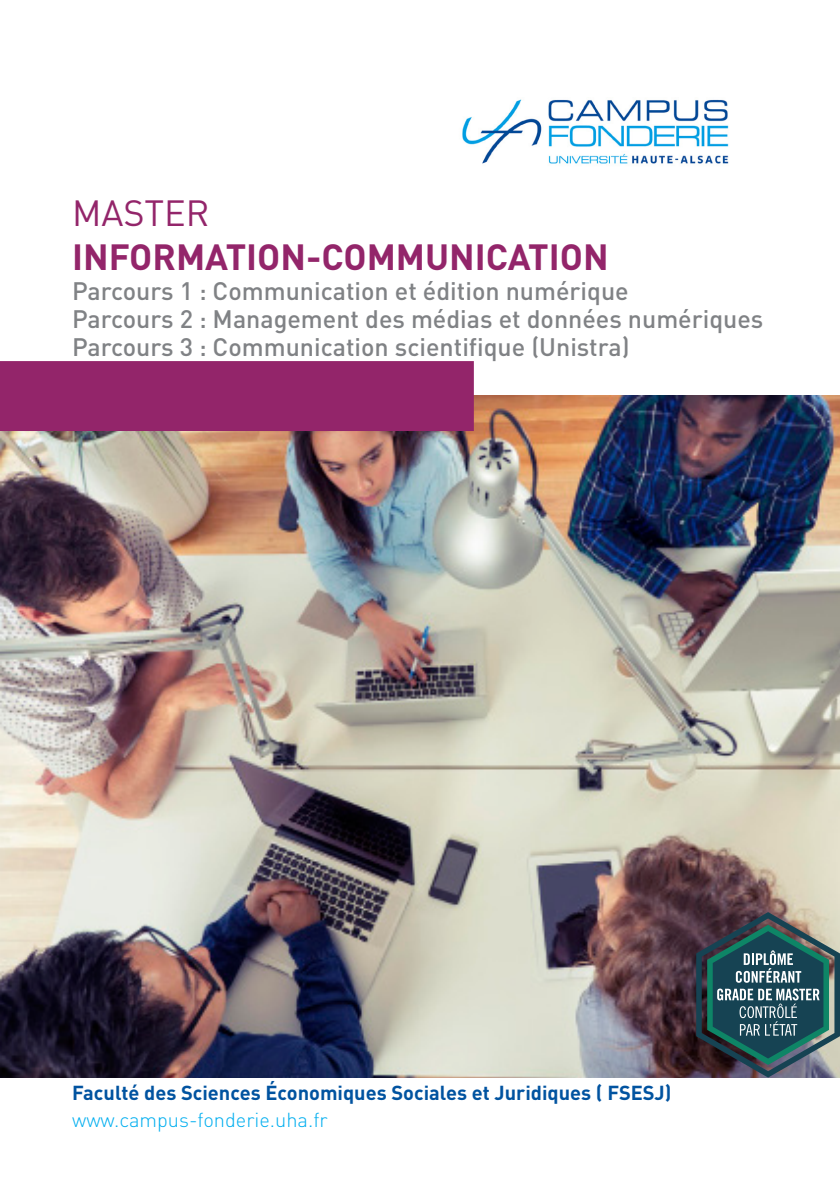
<style>
.page{position:relative;width:840px;height:1191px;background:#fff}
.page>*{position:absolute;margin:0;border:0;box-sizing:border-box;transform-origin:0 0}
.t1{font:700 36px "DIN Pro";color:#93256a}
.t2{font:36px "DIN Pro";color:#93256a}
.t3{font:500 25px "DIN Pro";color:#808285}
.t4{font:700 20px "DIN Pro";color:#0153a0}
.t5{font:300 20px "DIN Pro";color:#00aeef}
</style>
<div class="page">
<img style="left:0;top:395px;width:839px;height:682px">
<div style="left:0;top:361px;width:473px;height:70px;background:#93256a"></div>
<svg style="left:695px;top:912px;width:144px;height:165px;background:#476267"></svg>
<img style="left:462px;top:99px;width:267px;height:65px">
<p class="t2" style="left:72px;top:185px;width:139px">MASTER</p>
<p class="t1" style="left:72px;top:226px;width:538px">INFORMATION-COMMUNICATION</p>
<p class="t3" style="left:72px;top:270px;width:557px">Parcours 1 : Communication et édition numérique</p>
<p class="t3" style="left:72px;top:298px;width:692px">Parcours 2 : Management des médias et données numériques</p>
<p class="t3" style="left:72px;top:326px;width:559px">Parcours 3 : Communication scientifique (Unistra)</p>
<p class="t4" style="left:72px;top:1075px;width:600px">Faculté des Sciences Économiques Sociales et Juridiques ( FSESJ)</p>
<p class="t5" style="left:72px;top:1104px;width:257px">www.campus-fonderie.uha.fr</p>
</div>
